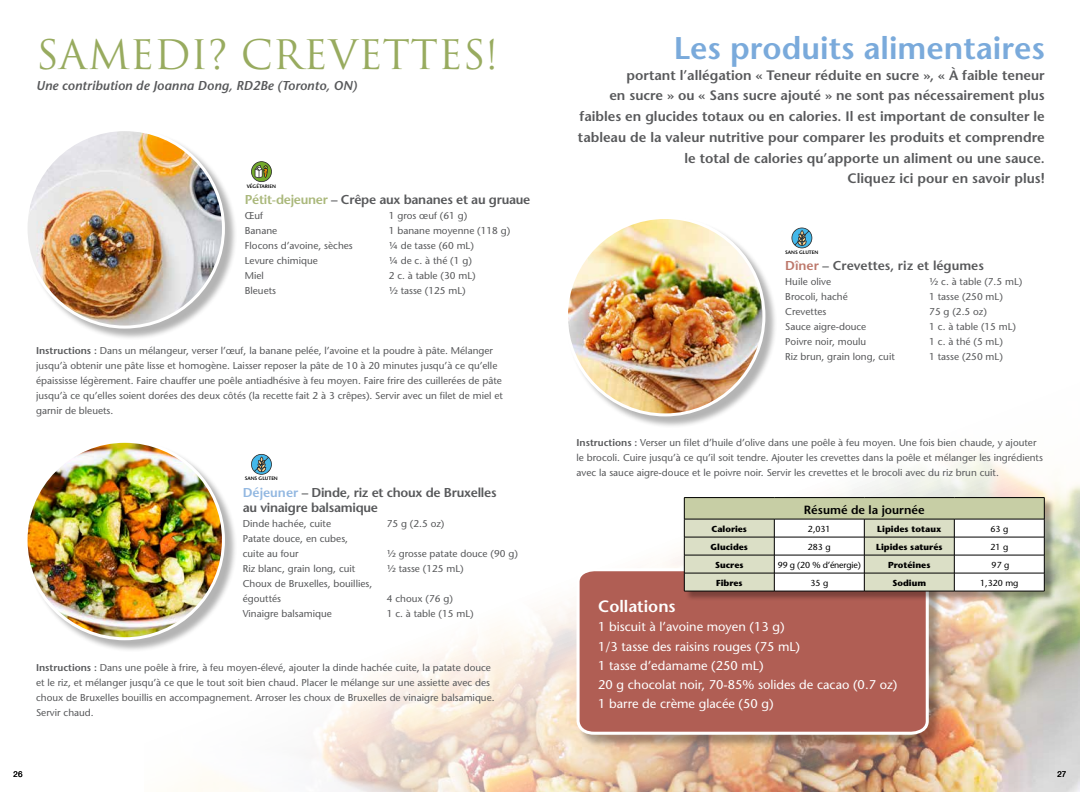
<style>
.page{position:relative;width:1080px;height:792px;background:#fff}
.page>*{position:absolute;margin:0;border:0;box-sizing:border-box;transform-origin:0 0}
.t1{font:39.6px "Trajan";color:#98ab5f}
.t2{font:600 31.3px "Stone Sans";color:#7aaadb}
.t3{font:600 16.5px "Stone Sans";color:#fff}
.t4{font:600 13.7px/20.7px "Stone Sans";color:#58595b;text-align:right}
.t5{font:600 12.9px/15px "Stone Sans";letter-spacing:-.02em;color:#58595b}
.t6{font:italic 600 12.9px "Stone Sans";color:#58595b}
.t7{font:600 12.9px "Stone Sans";color:#58595b}
.t8{font:12.7px/19.2px "Stone Sans";color:#fff}
.t9{font:600 11.9px "Stone Sans";color:#000}
.t10{font:9.9px/15px "Stone Sans";color:#58595b}
.t11{font:700 8.7px "Stone Sans";color:#000}
.t12{font:8.7px "Stone Sans";color:#000}
.t13{font:8.7px "Stone Sans";letter-spacing:-.02em;color:#000}
.t14{font:8px "Helvetica Neue LT Pro";color:#000}
.t15{font:600 4.9px "Stone Sans";letter-spacing:-.01em;color:#000}
.s1{color:#aab87b}
.s2{font-weight:600}
.s3{color:#93b8e1}
.s4{color:#bd786b}
</style>
<div class="page">
<img style="left:193px;top:452px;width:887px;height:340px">
<div style="left:578px;top:570px;width:364px;height:178px;background:#000;opacity:.3"></div>
<svg style="left:575px;top:567px;width:355px;height:169px"></svg>
<div style="left:685px;top:499px;width:369px;height:102px;background:#000;opacity:.3"></div>
<hr style="left:684px;top:497px;width:90px;height:1px;background:#000">
<hr style="left:774px;top:497px;width:90px;height:1px;background:#000">
<hr style="left:864px;top:497px;width:90px;height:1px;background:#000">
<hr style="left:954px;top:497px;width:90px;height:1px;background:#000">
<svg style="left:684px;top:498px;width:361px;height:93px"></svg>
<hr style="left:684px;top:591px;width:90px;height:1px;background:#000">
<hr style="left:774px;top:591px;width:90px;height:1px;background:#000">
<hr style="left:864px;top:591px;width:90px;height:1px;background:#000">
<hr style="left:954px;top:591px;width:90px;height:1px;background:#000">
<div style="left:26px;top:130px;width:211px;height:211px;background:#000;opacity:.3"></div>
<img style="left:26px;top:130px;width:197px;height:196px">
<div style="left:566px;top:218px;width:212px;height:211px;background:#000;opacity:.3"></div>
<img style="left:566px;top:218px;width:198px;height:197px;border-radius:99px">
<div style="left:26px;top:441px;width:211px;height:212px;background:#000;opacity:.3"></div>
<img style="left:26px;top:441px;width:197px;height:198px;border-radius:99px">
<svg style="left:251px;top:161px;width:21px;height:21px"></svg>
<div style="left:248px;top:451px;width:27px;height:25px;background:#fff"></div>
<svg style="left:251px;top:454px;width:21px;height:21px"></svg>
<svg style="left:792px;top:228px;width:20px;height:20px"></svg>
<h1 class="t1" style="left:36px;top:31px;width:464px">SAMEDI? CREVETTES!</h1>
<h3 class="t6" style="left:36px;top:77px;width:323px">Une contribution de Joanna Dong, RD2Be (Toronto, ON)</h3>
<p class="t15" style="left:247px;top:183px;width:31px">VÉGÉTARIEN</p>
<h3 class="t5" style="left:245px;top:192px;width:287px"><span class="s1">Pétit-dejeuner</span> – Crêpe aux bananes et au gruaue</h3>
<p class="t10" style="left:245px;top:208px;width:20px">Œuf</p>
<p class="t10" style="left:389px;top:208px;width:80px">1 gros œuf (61 g)</p>
<p class="t10" style="left:245px;top:223px;width:34px">Banane</p>
<p class="t10" style="left:389px;top:223px;width:123px">1 banane moyenne (118 g)</p>
<p class="t10" style="left:245px;top:238px;width:110px">Flocons d’avoine, sèches</p>
<p class="t10" style="left:389px;top:238px;width:87px">¼ de tasse (60 mL)</p>
<p class="t10" style="left:245px;top:253px;width:75px">Levure chimique</p>
<p class="t10" style="left:389px;top:253px;width:85px">¼ de c. à thé (1 g)</p>
<p class="t10" style="left:245px;top:268px;width:21px">Miel</p>
<p class="t10" style="left:389px;top:268px;width:88px">2 c. à table (30 mL)</p>
<p class="t10" style="left:245px;top:283px;width:33px">Bleuets</p>
<p class="t10" style="left:389px;top:283px;width:78px">½ tasse (125 mL)</p>
<p class="t10" style="left:36px;top:343px;width:468px"><span class="s2">Instructions :</span> Dans un mélangeur, verser l’œuf, la banane pelée, l’avoine et la poudre à pâte. Mélanger jusqu’à obtenir une pâte lisse et homogène. Laisser reposer la pâte de 10 à 20 minutes jusqu’à ce qu’elle épaississe légèrement. Faire chauffer une poêle antiadhésive à feu moyen. Faire frire des cuillerées de pâte jusqu’à ce qu’elles soient dorées des deux côtés (la recette fait 2 à 3 crêpes). Servir avec un filet de miel et garnir de bleuets.</p>
<p class="t15" style="left:245px;top:476px;width:35px">SANS GLUTEN</p>
<h3 class="t5" style="left:243px;top:484px;width:255px"><span class="s3">Déjeuner</span> – Dinde, riz et choux de Bruxelles au vinaigre balsamique</h3>
<p class="t10" style="left:243px;top:516px;width:90px">Dinde hachée, cuite</p>
<p class="t10" style="left:387px;top:516px;width:59px">75 g (2.5 oz)</p>
<p class="t10" style="left:243px;top:531px;width:107px">Patate douce, en cubes, cuite au four</p>
<p class="t10" style="left:387px;top:546px;width:133px">½ grosse patate douce (90 g)</p>
<p class="t10" style="left:243px;top:561px;width:114px">Riz blanc, grain long, cuit</p>
<p class="t10" style="left:387px;top:561px;width:78px">½ tasse (125 mL)</p>
<p class="t10" style="left:243px;top:576px;width:131px">Choux de Bruxelles, bouillies, égouttés</p>
<p class="t10" style="left:387px;top:591px;width:68px">4 choux (76 g)</p>
<p class="t10" style="left:243px;top:606px;width:91px">Vinaigre balsamique</p>
<p class="t10" style="left:387px;top:606px;width:88px">1 c. à table (15 mL)</p>
<p class="t10" style="left:36px;top:660px;width:460px"><span class="s2">Instructions :</span> Dans une poêle à frire, à feu moyen-élevé, ajouter la dinde hachée cuite, la patate douce et le riz, et mélanger jusqu’à ce que le tout soit bien chaud. Placer le mélange sur une assiette avec des choux de Bruxelles bouillis en accompagnement. Arroser les choux de Bruxelles de vinaigre balsamique.<br>Servir chaud.</p>
<h2 class="t2" style="left:674px;top:29px;width:373px">Les produits alimentaires</h2>
<p class="t4" style="left:578px;top:64px;width:468px">portant l’allégation « Teneur réduite en sucre », « À faible teneur<br>en sucre » ou « Sans sucre ajouté » ne sont pas nécessairement plus faibles en glucides totaux ou en calories. Il est important de consulter le tableau de la valeur nutritive pour comparer les produits et comprendre le total de calories qu’apporte un aliment ou une sauce.<br>Cliquez ici pour en savoir plus!</p>
<p class="t15" style="left:785px;top:249px;width:35px">SANS GLUTEN</p>
<h3 class="t7" style="left:785px;top:258px;width:200px"><span class="s4">Dîner</span> – Crevettes, riz et légumes</h3>
<p class="t10" style="left:785px;top:274px;width:47px">Huile olive</p>
<p class="t10" style="left:929px;top:274px;width:95px">½ c. à table (7.5 mL)</p>
<p class="t10" style="left:785px;top:289px;width:64px">Brocoli, haché</p>
<p class="t10" style="left:929px;top:289px;width:75px">1 tasse (250 mL)</p>
<p class="t10" style="left:785px;top:304px;width:43px">Crevettes</p>
<p class="t10" style="left:929px;top:304px;width:59px">75 g (2.5 oz)</p>
<p class="t10" style="left:785px;top:319px;width:83px">Sauce aigre-douce</p>
<p class="t10" style="left:929px;top:319px;width:88px">1 c. à table (15 mL)</p>
<p class="t10" style="left:785px;top:334px;width:82px">Poivre noir, moulu</p>
<p class="t10" style="left:929px;top:334px;width:75px">1 c. à thé (5 mL)</p>
<p class="t10" style="left:785px;top:349px;width:111px">Riz brun, grain long, cuit</p>
<p class="t10" style="left:929px;top:349px;width:75px">1 tasse (250 mL)</p>
<p class="t10" style="left:577px;top:435px;width:468px"><span class="s2">Instructions :</span> Verser un filet d’huile d’olive dans une poêle à feu moyen. Une fois bien chaude, y ajouter le brocoli. Cuire jusqu’à ce qu’il soit tendre. Ajouter les crevettes dans la poêle et mélanger les ingrédients avec la sauce aigre-douce et le poivre noir. Servir les crevettes et le brocoli avec du riz brun cuit.</p>
<p class="t9" style="left:804px;top:502px;width:122px">Résumé de la journée</p>
<p class="t11" style="left:712px;top:524px;width:37px">Calories</p>
<p class="t12" style="left:808px;top:524px;width:24px">2,031</p>
<p class="t11" style="left:877px;top:524px;width:66px">Lipides totaux</p>
<p class="t12" style="left:990px;top:524px;width:19px">63 g</p>
<p class="t11" style="left:711px;top:542px;width:39px">Glucides</p>
<p class="t12" style="left:808px;top:542px;width:24px">283 g</p>
<p class="t11" style="left:876px;top:542px;width:68px">Lipides saturés</p>
<p class="t12" style="left:990px;top:542px;width:19px">21 g</p>
<p class="t11" style="left:715px;top:560px;width:30px">Sucres</p>
<p class="t13" style="left:778px;top:560px;width:84px">99 g (20 % d’énergie)</p>
<p class="t11" style="left:888px;top:560px;width:44px">Protéines</p>
<p class="t12" style="left:992px;top:560px;width:19px">97 g</p>
<p class="t11" style="left:716px;top:578px;width:28px">Fibres</p>
<p class="t12" style="left:810px;top:578px;width:19px">35 g</p>
<p class="t11" style="left:893px;top:578px;width:35px">Sodium</p>
<p class="t12" style="left:980px;top:578px;width:40px">1,320 mg</p>
<h3 class="t3" style="left:598px;top:596px;width:79px">Collations</h3>
<p class="t8" style="left:598px;top:617px;width:301px">1 biscuit à l’avoine moyen (13 g)<br>1/3 tasse des raisins rouges (75 mL)<br>1 tasse d’edamame (250 mL)<br>20 g chocolat noir, 70-85% solides de cacao (0.7 oz)<br>1 barre de crème glacée (50 g)</p>
<p class="t14" style="left:14px;top:769px;width:10px">26</p>
<p class="t14" style="left:1058px;top:769px;width:10px">27</p>
</div>
